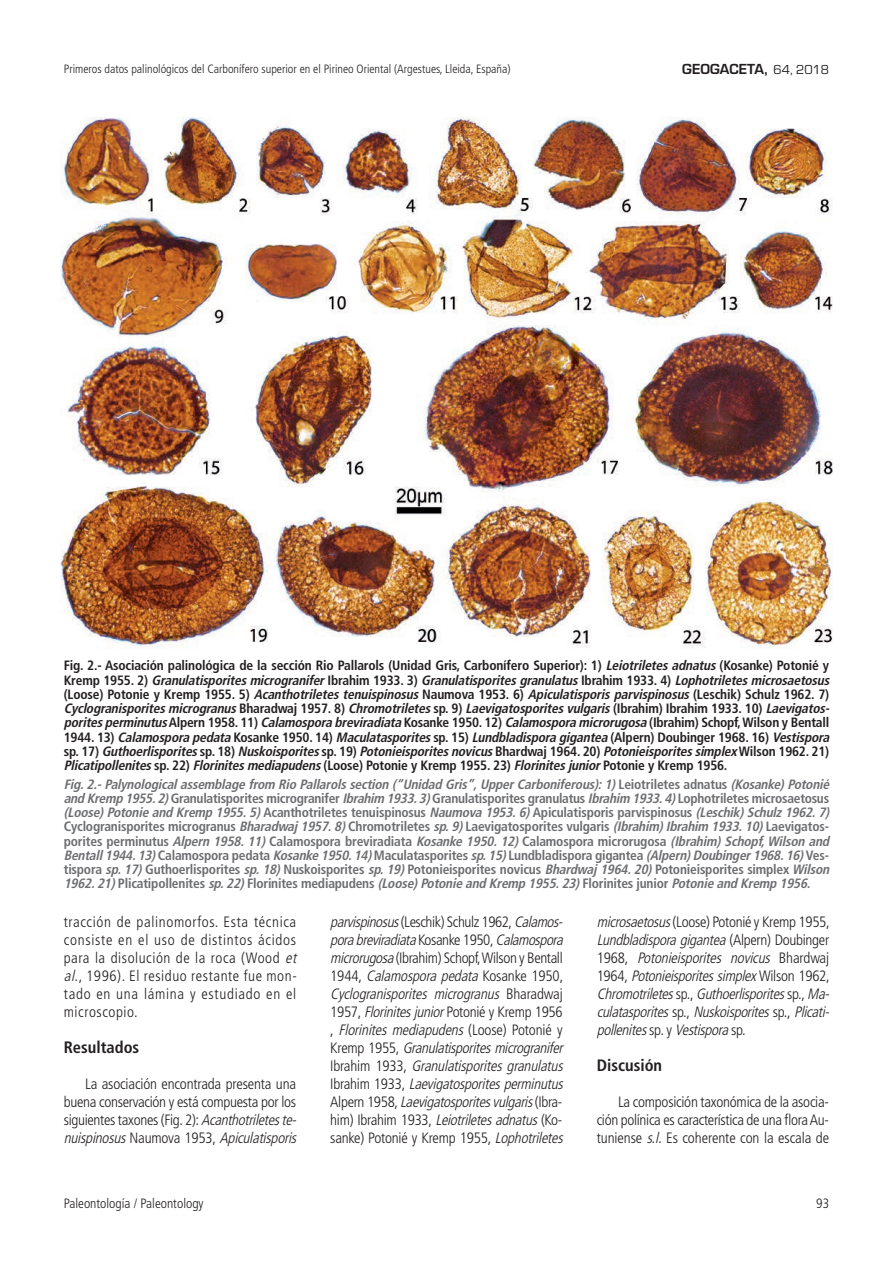
<style>
.page{position:relative;width:893px;height:1263px;background:#fff}
.page>*{position:absolute;margin:0;border:0;box-sizing:border-box;transform-origin:0 0}
.t1{font:700 condensed 16.5px "Frutiger LT Std";color:#231f20}
.t2{font:italic 300 condensed 15px/18px "Frutiger LT Std";color:#231f20}
.t3{font:300 condensed 15px/18px "Frutiger LT Std";letter-spacing:.035em;color:#231f20}
.t4{font:300 condensed 15px/18px "Frutiger LT Std";letter-spacing:-.02em;color:#231f20}
.t5{font:700 condensed 13.5px/14.2px "Frutiger";letter-spacing:-.015em;color:#6c6d70}
.t6{font:italic 700 condensed 13.5px/14.2px "Frutiger";color:#231f20}
.t7{font:300 condensed 13.5px "Frutiger LT Std";color:#231f20}
.t8{font:600 13.5px "Eurostile LT Std";color:#231f20}
.t9{font:300 condensed 12px "Frutiger LT Std";color:#231f20}
.s1{font-family:"Eurostile";font-weight:400}
.s2{font-style:normal}
.s3{font-style:italic}
</style>
<div class="page">
<img style="left:60px;top:117px;width:773px;height:532px">
<p class="t9" style="left:64px;top:64px;width:448px">Primeros datos palinológicos del Carbonífero superior en el Pirineo Oriental (Argestues, Lleida, España)</p>
<p class="t8" style="left:682px;top:64px;width:148px">GEOGACETA, <span class="s1">64, 2018</span></p>
<p class="t6" style="left:64px;top:660px;width:770px"><span class="s2">Fig. 2.- Asociación palinológica de la sección Rio Pallarols (Unidad Gris, Carbonífero Superior): 1)</span> Leiotriletes adnatus<span class="s2">(Kosanke) Potonié y K r e m p 1 9 5 5 . 2 )</span> Granulatisporitesmicrogranifer <span class="s2">I b r a h i m 1 9 3 3 . 3 )</span> Granulatisporitesgranulatus <span class="s2">I b r a h i m 1 9 3 3 . 4 )</span> Lophotriletesmicrosaetosus <span class="s2">(Loose) Potonie y Kremp 1955. 5)</span> Acanthotriletes tenuispinosus <span class="s2">Naumova 1953. 6)</span> Apiculatisporis parvispinosus <span class="s2">(Leschik) Schulz 1962. 7)<br></span>Cyclogranisporitesmicrogranus <span class="s2">B h a r a d w a j 1 9 5 7 . 8 )</span> Chromotriletes <span class="s2">s p . 9 )</span> Laevigatosporitesvulgaris <span class="s2">( I b r a h i m ) I b r a h i m 1 9 3 3 . 1 0 )</span> Laevigatos&shy;poritesperminutus<span class="s2">A l p e r n 1 9 5 8 . 1 1 )</span> Calamospora breviradiata <span class="s2">Ko s a n ke 1 9 5 0 . 1 2 )</span> Calamospora microrugosa <span class="s2">( I b ra h i m ) S c h o p f, W i l s o n y B e n t a l l 1 9 4 4 . 1 3 )</span> Calamospora pedata <span class="s2">Ko s a n k e 1 9 5 0 . 1 4 )</span> Maculatasporites <span class="s2">s p . 1 5 )</span> Lundbladispora gigantea <span class="s2">( A l p e r n ) D o u b i n g e r 1 9 6 8 . 1 6 )</span> Vestispora <span class="s2">s p . 1 7 )</span> Guthoerlisporites <span class="s2">s p . 1 8 )</span> Nuskoisporites<span class="s2">s p . 1 9 )</span> Potonieisporitesnovicus <span class="s2">B h a r d w a j 1 9 6 4 . 2 0 )</span> Potonieisporitessimplex <span class="s2">W i l s o n 1 9 6 2 . 2 1 )<br></span>Plicatipollenites <span class="s2">s p . 2 2 )</span> Florinitesmediapudens <span class="s2">( L o o s e ) Po t o n i e y K r e m p 1 9 5 5 . 2 3 )</span> Florinitesjunior <span class="s2">Po t o n i e y K r e m p 1 9 5 6 .</span></p>
<p class="t5" style="left:64px;top:778px;width:770px"><span class="s3">Fig.2.-Palynologicalassemblage from Rio Pallarolssection (“Unidad Gris”,UpperCarboniferous):1)</span>L e i o t r i l e t e s a d n a t u s <span class="s3">(Kosanke)Potonié and Kremp 1955.2)</span>Granulatisporites microgranifer <span class="s3">Ibrahim 1933.3)</span>Granulatisporites granulatus <span class="s3">Ibrahim 1933.4)</span>Lophotriletes microsaetosus <span class="s3">(Loose)Potonie and Kremp 1955.5)</span>Acanthotriletes tenuispinosus <span class="s3">Naumova 1953.6)</span>Apiculatisporis parvispinosus <span class="s3">(Leschik)Schulz1962.7)<br></span>Cyclogranisporites microgranus <span class="s3">Bharadwaj 1957.8)</span>Chromotriletes <span class="s3">sp.9)</span>Laevigatosporites vulgaris <span class="s3">(Ibrahim)Ibrahim 1933.10)</span>Laevigatos&shy;porites perminutus <span class="s3">Alpern 1958.11)</span> Calamospora breviradiata <span class="s3">Kosanke 1950.12)</span> Calamospora microrugosa <span class="s3">(Ibrahim) Schopf,Wilson and Bentall1944.13)</span>Calamospora pedata <span class="s3">Kosanke 1950.14)</span>Maculatasporites <span class="s3">sp.15)</span>Lundbladispora gigantea <span class="s3">(Alpern)Doubinger1968.16)</span>Ves&shy;tispora <span class="s3">sp.17)</span>Guthoerlisporites <span class="s3">sp.18)</span>Nuskoisporites <span class="s3">sp.19)</span>Potonieisporites novicus <span class="s3">Bhardwaj 1964.20)</span>Potonieisporites simplex <span class="s3">Wilson 1962.21)</span>Plicatipollenites <span class="s3">sp.22)</span>Florinites mediapudens <span class="s3">(Loose)Potonie and Kremp 1955.23)</span>Florinites junior <span class="s3">Potonie and Kremp 1956.</span></p>
<p class="t3" style="left:64px;top:914px;width:237px">tracción de palinomorfos. Esta técnica consiste en el uso de distintos ácidos para la disolución de la roca (Wood <span class="s3">et al</span>., 1996). El residuo restante fue mon&shy;tado en una lámina y estudiado en el microscopio.</p>
<p class="t1" style="left:64px;top:1041px;width:77px">Resultados</p>
<p class="t4" style="left:64px;top:1076px;width:237px;text-indent:21px">La asociación encontrada presenta una buena conservación y está compuesta por los siguientes taxones (Fig. 2): <span class="s3">Acanthotrileteste&shy;nuispinosus</span> N a u m o v a 1 9 5 3 , <span class="s3">Apiculatisporis</span></p>
<p class="t2" style="left:330px;top:914px;width:237px">parvispinosus <span class="s2">( L e s c h i k) S c h u l z 1 9 6 2 ,</span> Calamos&shy;porabreviradiata <span class="s2">Ko s a n k e 1 9 5 0 ,</span> Calamospora microrugosa<span class="s2">(Ibrahim) Schopf, Wilson y Bentall 1944,</span> Calamospora pedata <span class="s2">Kosanke 1950, </span>Cyclogranisporites microgranus <span class="s2">B h a r a d w a j 1957,</span> Florinitesjunior<span class="s2">Potonié y Kremp 1956 ,</span> Florinites mediapudens <span class="s2">( L o o s e ) P o t o n i é y K r e m p 1 9 5 5 ,</span> Granulatisporitesmicrogranifer <span class="s2">I b r a h i m 1 9 3 3 ,</span> Granulatisporites granulatus <span class="s2">I b r a h i m 1 9 3 3 ,</span> Laevigatosporitesperminutus <span class="s2">A l p e r n 1 9 5 8 ,</span> Laevigatosporitesvulgaris <span class="s2">( I b r a - him) Ibrahim 1933,</span> Leiotriletesadnatus <span class="s2">(Ko&shy;sanke) Potonié y Kremp 1955,</span> Lophotriletes</p>
<p class="t2" style="left:597px;top:914px;width:237px">microsaetosus<span class="s2">(Loose) Potonié y Kremp 1955, </span>Lundbladispora gigantea <span class="s2">(A l p e r n ) D o u b i n g e r 1 9 6 8 ,</span> Potonieisporites novicus <span class="s2">B h a r d w a j 1 9 6 4 ,</span> Potonieisporitessimplex <span class="s2">W i l s o n 1 9 6 2 , </span>Chromotriletes <span class="s2">s p . ,</span> Guthoerlisporites <span class="s2">s p . ,</span> Ma&shy;culatasporites <span class="s2">s p . ,</span> Nuskoisporites <span class="s2">s p . ,</span> Plicati&shy;pollenites <span class="s2">s p . y</span> Vestispora <span class="s2">s p .</span></p>
<p class="t1" style="left:597px;top:1059px;width:67px">Discusión</p>
<p class="t3" style="left:597px;top:1094px;width:234px;text-align:justify;text-indent:21px">La composición taxonómica de la asocia&shy;ción polínica es característica de una flora Au&shy;tuniense <span class="s3">s.l.</span>Es coherente con la escala de</p>
<p class="t7" style="left:64px;top:1198px;width:141px">Paleontología / Paleontology</p>
<p class="t7" style="left:816px;top:1198px;width:14px">93</p>
</div>
